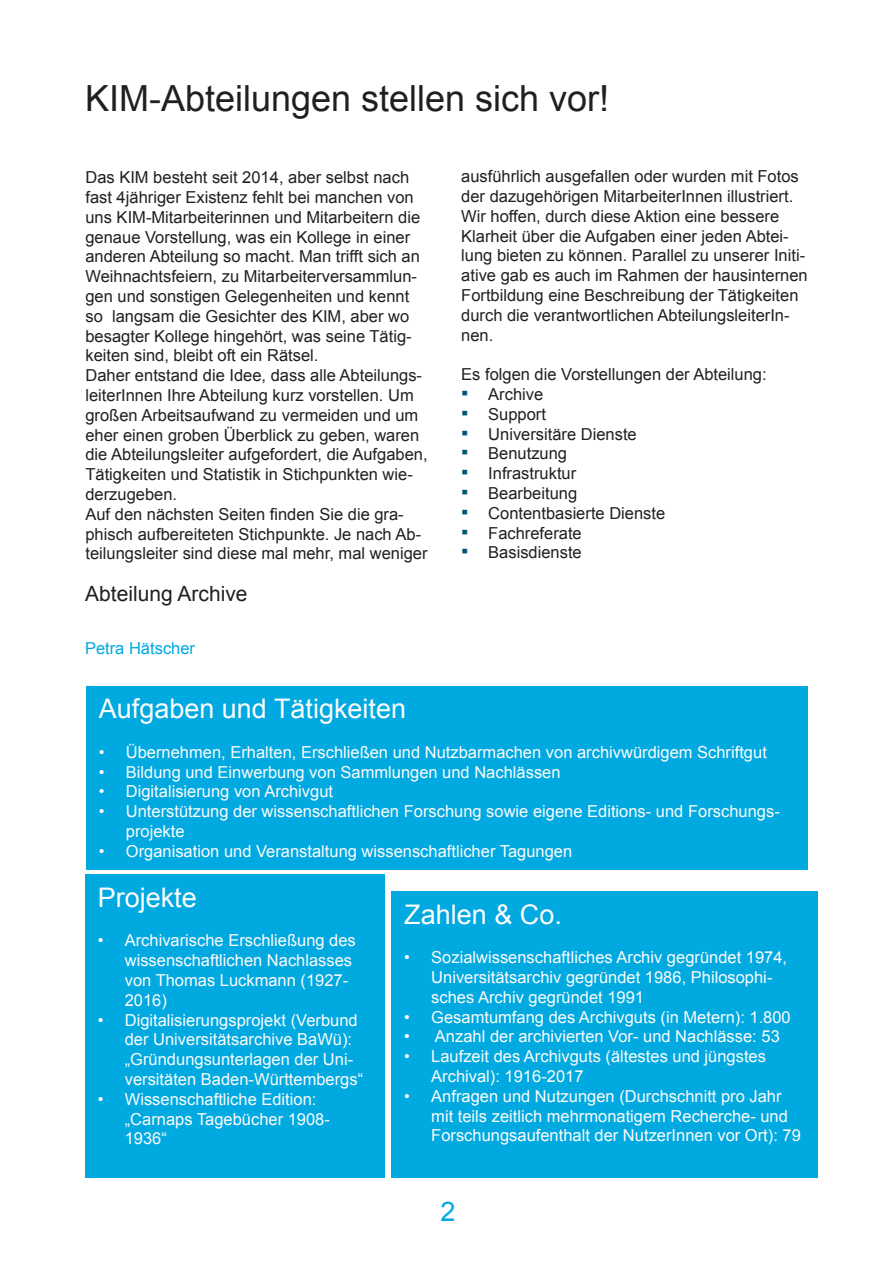
<style>
.page{position:relative;width:893px;height:1263px;background:#fff}
.page>*{position:absolute;margin:0;border:0;box-sizing:border-box;transform-origin:0 0}
.t1{font:36px "Arial";color:#231f20}
.t2{font:27px "Arial";color:#fcfcfc}
.t3{font:27px "Arial";color:#00a9e0}
.t4{font:21px "Arial";color:#231f20}
.t5{font:16.5px/19.8px "Arial";color:#231f20}
.t6{font:16.5px/19.8px "Arial";color:#fcfcfc}
.t7{font:16.5px "Arial";color:#00a9e0}
.s1{font-family:"Times New Roman";font-size:21px;color:#057}
</style>
<div class="page">
<div style="left:86px;top:686px;width:722px;height:184px;background:#00a9e0"></div>
<div style="left:85px;top:874px;width:299px;height:304px;background:#00a9e0"></div>
<div style="left:392px;top:891px;width:426px;height:287px;background:#00a9e0"></div>
<p class="t1" style="left:85px;top:75px;width:526px">KIM-Abteilungen stellen sich vor!</p>
<p class="t5" style="left:85px;top:168px;width:336px">Das KIM besteht seit 2014, aber selbst nach fast 4jähriger Existenz fehlt bei manchen von uns KIM-Mitarbeiterinnen und Mitarbeitern die genaue Vorstellung, was ein Kollege in einer anderen Abteilung so macht. Man trifft sich an Weihnachtsfeiern, zu Mitarbeiterversammlun&shy;gen und sonstigen Gelegenheiten und kennt so langsam die Gesichter des KIM, aber wo besagter Kollege hingehört, was seine Tätig&shy;keiten sind, bleibt oft ein Rätsel.</p>
<p class="t5" style="left:85px;top:366px;width:344px">Daher entstand die Idee, dass alle Abteilungs&shy;leiterInnen Ihre Abteilung kurz vorstellen. Um großen Arbeitsaufwand zu vermeiden und um eher einen groben Überblick zu geben, waren die Abteilungsleiter aufgefordert, die Aufgaben, Tätigkeiten und Statistik in Stichpunkten wie&shy;derzugeben.</p>
<p class="t5" style="left:85px;top:504px;width:344px">Auf den nächsten Seiten finden Sie die gra&shy;phisch aufbereiteten Stichpunkte. Je nach Ab&shy;teilungsleiter sind diese mal mehr, mal weniger</p>
<p class="t4" style="left:85px;top:580px;width:164px">Abteilung Archive</p>
<p class="t7" style="left:85px;top:638px;width:112px">Petra Hätscher</p>
<p class="t5" style="left:461px;top:167px;width:339px">ausführlich ausgefallen oder wurden mit Fotos der dazugehörigen MitarbeiterInnen illustriert.</p>
<p class="t5" style="left:461px;top:206px;width:348px">Wir hoffen, durch diese Aktion eine bessere Klarheit über die Aufgaben einer jeden Abtei&shy;lung bieten zu können. Parallel zu unserer Initi&shy;ative gab es auch im Rahmen der hausinternen Fortbildung eine Beschreibung der Tätigkeiten durch die verantwortlichen AbteilungsleiterIn&shy;nen.</p>
<p class="t5" style="left:461px;top:365px;width:307px">Es folgen die Vorstellungen der Abteilung:</p>
<p class="t5" style="left:461px;top:384px;width:84px"><span class="s1">▪</span> Archive</p>
<p class="t5" style="left:461px;top:404px;width:86px"><span class="s1">▪</span> Support</p>
<p class="t5" style="left:461px;top:424px;width:177px"><span class="s1">▪</span> Universitäre Dienste</p>
<p class="t5" style="left:461px;top:444px;width:107px"><span class="s1">▪</span> Benutzung</p>
<p class="t5" style="left:461px;top:464px;width:117px"><span class="s1">▪</span> Infrastruktur</p>
<p class="t5" style="left:461px;top:483px;width:117px"><span class="s1">▪</span> Bearbeitung</p>
<p class="t5" style="left:461px;top:503px;width:205px"><span class="s1">▪</span> Contentbasierte Dienste</p>
<p class="t5" style="left:461px;top:523px;width:122px"><span class="s1">▪</span> Fachreferate</p>
<p class="t5" style="left:461px;top:543px;width:122px"><span class="s1">▪</span> Basisdienste</p>
<p class="t2" style="left:99px;top:691px;width:309px">Aufgaben und Tätigkeiten</p>
<p class="t6" style="left:99px;top:742px;width:669px">• Übernehmen, Erhalten, Erschließen und Nutzbarmachen von archivwürdigem Schriftgut</p>
<p class="t6" style="left:99px;top:762px;width:463px">• Bildung und Einwerbung von Sammlungen und Nachlässen</p>
<p class="t6" style="left:99px;top:782px;width:236px">• Digitalisierung von Archivgut</p>
<p class="t6" style="left:126px;top:802px;width:655px;text-indent:-27px">• Unterstützung der wissenschaftlichen Forschung sowie eigene Editions- und Forschungs&shy;projekte</p>
<p class="t6" style="left:99px;top:841px;width:475px">• Organisation und Veranstaltung wissenschaftlicher Tagungen</p>
<p class="t2" style="left:98px;top:879px;width:101px">Projekte</p>
<p class="t6" style="left:125px;top:931px;width:233px;text-indent:-27px">• Archivarische Erschließung des wissenschaftlichen Nachlasses von Thomas Luckmann (1927-<br>2016)</p>
<p class="t6" style="left:125px;top:1010px;width:240px;text-indent:-27px">• Digitalisierungsprojekt (Verbund der Universitätsarchive BaWü): „Gründungsunterlagen der Uni&shy;versitäten Baden-Württembergs“</p>
<p class="t6" style="left:125px;top:1089px;width:207px;text-indent:-27px">• Wissenschaftliche Edition: „Carnaps Tagebücher 1908-<br>1936“</p>
<p class="t2" style="left:404px;top:896px;width:159px">Zahlen &amp; Co.</p>
<p class="t6" style="left:431px;top:947px;width:357px;text-indent:-27px">• Sozialwissenschaftliches Archiv gegründet 1974,<br>Universitätsarchiv gegründet 1986, Philosophi&shy;sches Archiv gegründet 1991</p>
<p class="t6" style="left:404px;top:1007px;width:388px">• Gesamtumfang des Archivguts (in Metern): 1.800</p>
<p class="t6" style="left:404px;top:1027px;width:377px">• Anzahl der archivierten Vor- und Nachlässe: 53</p>
<p class="t6" style="left:431px;top:1046px;width:336px;text-indent:-27px">• Laufzeit des Archivguts (ältestes und jüngstes<br>Archival): 1916-2017</p>
<p class="t6" style="left:431px;top:1086px;width:371px;text-indent:-27px">• Anfragen und Nutzungen (Durchschnitt pro Jahr mit teils zeitlich mehrmonatigem Recherche- und<br>Forschungsaufenthalt der NutzerInnen vor Ort): 79</p>
<p class="t3" style="left:440px;top:1193px;width:17px">2</p>
</div>
